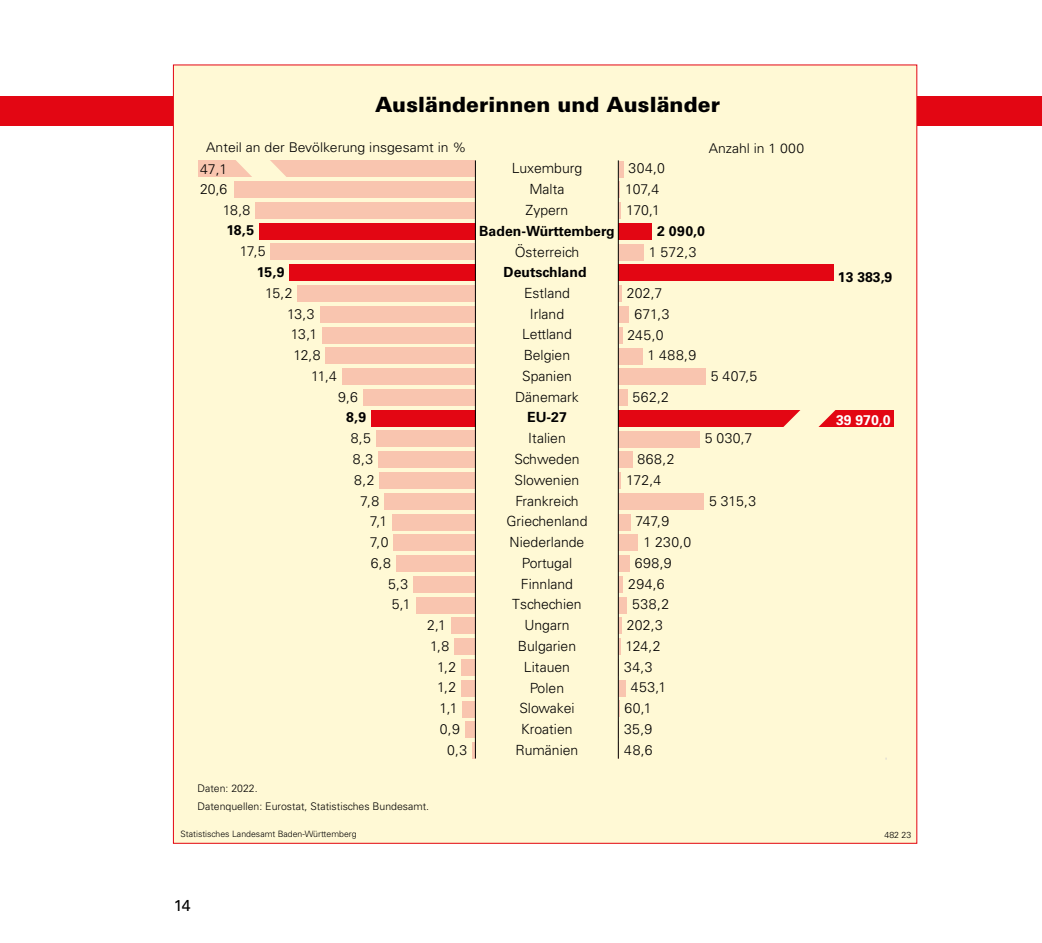
<style>
.page{position:relative;width:1042px;height:943px;background:#fff}
.page>*{position:absolute;margin:0;border:0;box-sizing:border-box;transform-origin:0 0}
.t1{font:900 21px "Univers";letter-spacing:.005em;color:#000}
.t2{font:15.75px "Univers";color:#000}
.t3{font:300 14px/20.8px "Univers";color:#000}
.t4{font:700 14px "Univers";color:#000}
.t5{font:700 14px "Univers";color:#fff}
.t6{font:300 13.47px "Univers";color:#000;scale:1.04 1}
.t7{font:300 10.5px/17.5px "Univers";color:#000}
.t8{font:300 8.75px "Univers";color:#000}
</style>
<div class="page">
<div style="left:0;top:96px;width:1042px;height:30px;background:#e30613"></div>
<div style="left:173px;top:65px;width:744px;height:778px;background:#fff9d5"></div>
<div style="left:199px;top:161px;width:276px;height:16px;background:#f9c5af"></div>
<div style="left:259px;top:223px;width:216px;height:16px;background:#e30613"></div>
<div style="left:271px;top:244px;width:204px;height:16px;background:#f9c5af"></div>
<div style="left:289px;top:264px;width:186px;height:17px;background:#e30613"></div>
<div style="left:297px;top:285px;width:178px;height:17px;background:#f9c5af"></div>
<div style="left:320px;top:306px;width:155px;height:16px;background:#f9c5af"></div>
<div style="left:322px;top:327px;width:153px;height:16px;background:#f9c5af"></div>
<div style="left:326px;top:347px;width:149px;height:17px;background:#f9c5af"></div>
<div style="left:342px;top:368px;width:133px;height:17px;background:#f9c5af"></div>
<div style="left:363px;top:389px;width:112px;height:17px;background:#f9c5af"></div>
<div style="left:371px;top:410px;width:104px;height:16px;background:#e30613"></div>
<div style="left:376px;top:430px;width:99px;height:17px;background:#f9c5af"></div>
<div style="left:378px;top:451px;width:97px;height:17px;background:#f9c5af"></div>
<div style="left:379px;top:472px;width:96px;height:17px;background:#f9c5af"></div>
<div style="left:384px;top:493px;width:91px;height:16px;background:#f9c5af"></div>
<div style="left:392px;top:513px;width:83px;height:17px;background:#f9c5af"></div>
<div style="left:393px;top:534px;width:82px;height:17px;background:#f9c5af"></div>
<div style="left:396px;top:555px;width:79px;height:17px;background:#f9c5af"></div>
<div style="left:413px;top:576px;width:62px;height:16px;background:#f9c5af"></div>
<div style="left:416px;top:597px;width:59px;height:16px;background:#f9c5af"></div>
<div style="left:451px;top:617px;width:24px;height:17px;background:#f9c5af"></div>
<div style="left:454px;top:638px;width:21px;height:17px;background:#f9c5af"></div>
<div style="left:461px;top:659px;width:14px;height:16px;background:#f9c5af"></div>
<div style="left:461px;top:680px;width:14px;height:16px;background:#f9c5af"></div>
<div style="left:462px;top:700px;width:13px;height:17px;background:#f9c5af"></div>
<div style="left:465px;top:721px;width:10px;height:17px;background:#f9c5af"></div>
<svg style="left:472px;top:742px;width:3px;height:16px"></svg>
<div style="left:618px;top:161px;width:5px;height:16px;background:#f9c5af"></div>
<svg style="left:619px;top:182px;width:1px;height:16px"></svg>
<hr style="left:618px;top:202px;width:3px;height:17px;background:#f9c5af">
<div style="left:618px;top:223px;width:34px;height:17px;background:#e30613"></div>
<div style="left:618px;top:244px;width:26px;height:16px;background:#f9c5af"></div>
<div style="left:618px;top:265px;width:216px;height:16px;background:#e30613"></div>
<hr style="left:618px;top:285px;width:4px;height:17px;background:#f9c5af">
<div style="left:618px;top:306px;width:11px;height:17px;background:#f9c5af"></div>
<hr style="left:618px;top:327px;width:4px;height:16px;background:#f9c5af">
<div style="left:618px;top:348px;width:24px;height:16px;background:#f9c5af"></div>
<div style="left:618px;top:368px;width:88px;height:17px;background:#f9c5af"></div>
<div style="left:618px;top:389px;width:9px;height:17px;background:#f9c5af"></div>
<div style="left:618px;top:410px;width:275px;height:16px;background:#e30613"></div>
<div style="left:618px;top:431px;width:82px;height:16px;background:#f9c5af"></div>
<div style="left:618px;top:451px;width:14px;height:17px;background:#f9c5af"></div>
<hr style="left:618px;top:472px;width:3px;height:17px;background:#f9c5af">
<div style="left:618px;top:493px;width:86px;height:16px;background:#f9c5af"></div>
<div style="left:618px;top:513px;width:12px;height:17px;background:#f9c5af"></div>
<div style="left:618px;top:534px;width:20px;height:17px;background:#f9c5af"></div>
<div style="left:618px;top:555px;width:12px;height:17px;background:#f9c5af"></div>
<div style="left:618px;top:576px;width:5px;height:16px;background:#f9c5af"></div>
<div style="left:618px;top:596px;width:9px;height:17px;background:#f9c5af"></div>
<hr style="left:618px;top:617px;width:4px;height:17px;background:#f9c5af">
<svg style="left:619px;top:638px;width:1px;height:17px"></svg>
<div style="left:618px;top:679px;width:8px;height:17px;background:#f9c5af"></div>
<hr style="left:618px;top:160px;width:1px;height:598px;background:#000">
<svg style="left:756px;top:410px;width:105px;height:17px"></svg>
<svg style="left:203px;top:160px;width:103px;height:17px"></svg>
<div style="left:234px;top:181px;width:241px;height:17px;background:#f9c5af"></div>
<div style="left:255px;top:202px;width:220px;height:17px;background:#f9c5af"></div>
<hr style="left:475px;top:160px;width:1px;height:598px;background:#000">
<p class="t1" style="left:375px;top:92px;width:346px">Ausländerinnen und Ausländer</p>
<p class="t6" style="left:206px;top:139px;width:252px">Anteil an der Bevölkerung insgesamt in %</p>
<p class="t6" style="left:708px;top:140px;width:93px">Anzahl in 1 000</p>
<p class="t3" style="left:202px;top:158px;width:29px">47,1</p>
<p class="t3" style="left:512px;top:158px;width:72px">Luxemburg</p>
<p class="t3" style="left:200px;top:159px;width:29px">47,1</p>
<p class="t3" style="left:200px;top:178px;width:29px">20,6</p>
<p class="t3" style="left:223px;top:199px;width:29px">18,8</p>
<p class="t4" style="left:226px;top:222px;width:29px">18,5</p>
<p class="t3" style="left:240px;top:241px;width:27px">17,5</p>
<p class="t4" style="left:257px;top:264px;width:29px">15,9</p>
<p class="t3" style="left:265px;top:282px;width:29px">15,2</p>
<p class="t3" style="left:287px;top:303px;width:29px">13,3</p>
<p class="t3" style="left:291px;top:324px;width:28px">13,1</p>
<p class="t3" style="left:293px;top:345px;width:29px">12,8</p>
<p class="t3" style="left:311px;top:365px;width:27px">11,4</p>
<p class="t3" style="left:529px;top:179px;width:37px">Malta</p>
<p class="t3" style="left:525px;top:199px;width:44px">Zypern</p>
<p class="t4" style="left:479px;top:222px;width:137px">Baden-Württemberg</p>
<p class="t3" style="left:515px;top:241px;width:66px">Österreich</p>
<p class="t4" style="left:503px;top:264px;width:84px">Deutschland</p>
<p class="t3" style="left:524px;top:282px;width:47px">Estland</p>
<p class="t3" style="left:530px;top:303px;width:36px">Irland</p>
<p class="t3" style="left:522px;top:324px;width:51px">Lettland</p>
<p class="t3" style="left:524px;top:345px;width:48px">Belgien</p>
<p class="t3" style="left:522px;top:365px;width:51px">Spanien</p>
<p class="t3" style="left:338px;top:386px;width:21px">9,6</p>
<p class="t4" style="left:346px;top:409px;width:22px">8,9</p>
<p class="t3" style="left:351px;top:428px;width:22px">8,5</p>
<p class="t3" style="left:353px;top:448px;width:22px">8,3</p>
<p class="t3" style="left:354px;top:469px;width:22px">8,2</p>
<p class="t3" style="left:360px;top:490px;width:20px">7,8</p>
<p class="t3" style="left:370px;top:511px;width:19px">7,1</p>
<p class="t3" style="left:370px;top:531px;width:20px">7,0</p>
<p class="t3" style="left:371px;top:552px;width:22px">6,8</p>
<p class="t3" style="left:388px;top:573px;width:22px">5,3</p>
<p class="t3" style="left:392px;top:594px;width:20px">5,1</p>
<p class="t3" style="left:427px;top:614px;width:20px">2,1</p>
<p class="t3" style="left:430px;top:635px;width:21px">1,8</p>
<p class="t3" style="left:437px;top:656px;width:21px">1,2</p>
<p class="t3" style="left:437px;top:677px;width:21px">1,2</p>
<p class="t3" style="left:439px;top:698px;width:19px">1,1</p>
<p class="t3" style="left:440px;top:718px;width:22px">0,9</p>
<p class="t3" style="left:447px;top:739px;width:22px">0,3</p>
<p class="t3" style="left:515px;top:386px;width:65px">Dänemark</p>
<p class="t4" style="left:527px;top:409px;width:41px">EU-27</p>
<p class="t3" style="left:528px;top:428px;width:39px">Italien</p>
<p class="t3" style="left:514px;top:448px;width:67px">Schweden</p>
<p class="t3" style="left:514px;top:469px;width:66px">Slowenien</p>
<p class="t3" style="left:515px;top:490px;width:65px">Frankreich</p>
<p class="t3" style="left:506px;top:511px;width:82px">Griechenland</p>
<p class="t3" style="left:510px;top:531px;width:76px">Niederlande</p>
<p class="t3" style="left:522px;top:552px;width:52px">Portugal</p>
<p class="t3" style="left:521px;top:573px;width:54px">Finnland</p>
<p class="t3" style="left:512px;top:594px;width:71px">Tschechien</p>
<p class="t3" style="left:524px;top:615px;width:47px">Ungarn</p>
<p class="t3" style="left:518px;top:635px;width:60px">Bulgarien</p>
<p class="t3" style="left:524px;top:656px;width:48px">Litauen</p>
<p class="t3" style="left:530px;top:677px;width:36px">Polen</p>
<p class="t3" style="left:519px;top:698px;width:57px">Slowakei</p>
<p class="t3" style="left:521px;top:718px;width:53px">Kroatien</p>
<p class="t3" style="left:515px;top:739px;width:64px">Rumänien</p>
<p class="t3" style="left:628px;top:158px;width:38px">304,0</p>
<p class="t3" style="left:625px;top:179px;width:36px">107,4</p>
<p class="t3" style="left:626px;top:200px;width:35px">170,1</p>
<p class="t4" style="left:657px;top:223px;width:49px">2 090,0</p>
<p class="t3" style="left:649px;top:241px;width:49px">1 572,3</p>
<p class="t3" style="left:627px;top:283px;width:37px">202,7</p>
<p class="t3" style="left:634px;top:303px;width:37px">671,3</p>
<p class="t3" style="left:627px;top:324px;width:38px">245,0</p>
<p class="t3" style="left:647px;top:345px;width:50px">1 488,9</p>
<p class="t3" style="left:632px;top:386px;width:38px">562,2</p>
<p class="t3" style="left:626px;top:448px;width:50px;text-indent:11px">868,2<br>172,4</p>
<p class="t3" style="left:635px;top:511px;width:35px">747,9</p>
<p class="t3" style="left:643px;top:531px;width:49px">1 230,0</p>
<p class="t3" style="left:635px;top:552px;width:38px">698,9</p>
<p class="t3" style="left:628px;top:573px;width:38px">294,6</p>
<p class="t3" style="left:632px;top:594px;width:38px">538,2</p>
<p class="t3" style="left:627px;top:614px;width:38px">202,3</p>
<p class="t3" style="left:625px;top:635px;width:37px">124,2</p>
<p class="t3" style="left:624px;top:656px;width:30px">34,3</p>
<p class="t3" style="left:631px;top:677px;width:37px">453,1</p>
<p class="t3" style="left:624px;top:697px;width:29px">60,1</p>
<p class="t3" style="left:624px;top:718px;width:30px">35,9</p>
<p class="t3" style="left:624px;top:739px;width:30px">48,6</p>
<p class="t3" style="left:711px;top:365px;width:48px">5 407,5</p>
<p class="t3" style="left:704px;top:428px;width:49px">5 030,7</p>
<p class="t3" style="left:709px;top:490px;width:48px">5 315,3</p>
<p class="t7" style="left:198px;top:779px;width:233px">Daten: 2022.<br>Datenquellen: Eurostat, Statistisches Bundesamt.</p>
<p class="t4" style="left:838px;top:269px;width:56px">13 383,9</p>
<p class="t5" style="left:836px;top:411px;width:56px">39 970,0</p>
<p class="t8" style="left:180px;top:828px;width:178px">Statistisches Landesamt Baden-Württemberg</p>
<p class="t8" style="left:884px;top:829px;width:28px">482 23</p>
<p class="t2" style="left:174px;top:896px;width:18px">14</p>
</div>
